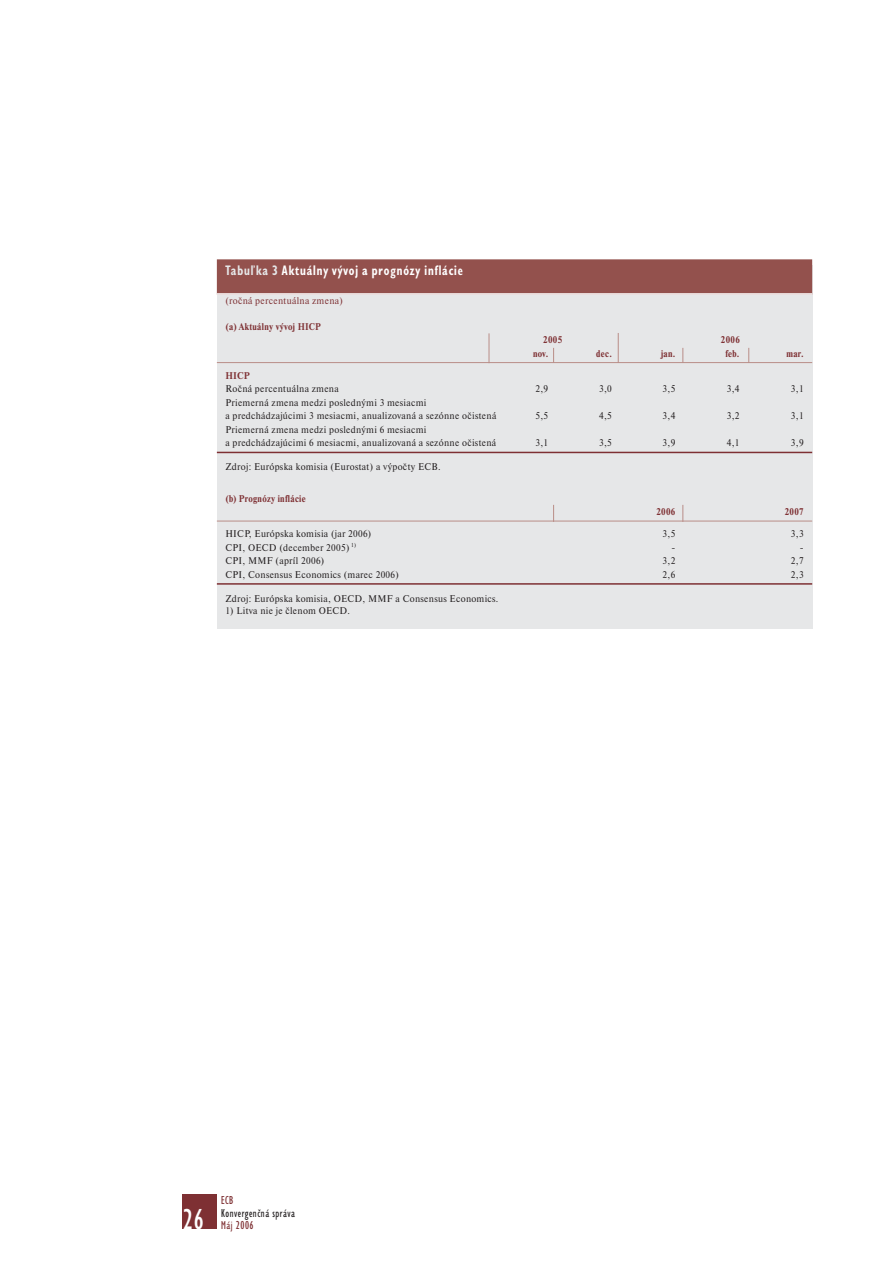
<style>
.page{position:relative;width:893px;height:1263px;background:#fff}
.page>*{position:absolute;margin:0;border:0;box-sizing:border-box;transform-origin:0 0}
.t1{font:condensed 30px "Gill Sans";color:#fff;scale:.95 1}
.t2{font:14.25px "Chantilly Cd CE Bold";letter-spacing:.075em;color:#fff;scale:.85 1}
.t3{font:12px "Chantilly Cd CE Regular";letter-spacing:.05em;color:#231f20;scale:.95 1}
.t4{font:12px "Chantilly Cd CE Regular";letter-spacing:.05em;color:#7e3033;scale:.95 1}
.t5{font:9.75px/13.5px "Newton E";letter-spacing:.035em;color:#231f20;scale:.95 1}
.t6{font:700 9.75px "Newton E";letter-spacing:.035em;color:#7e3033;scale:.9 1}
.t7{font:9.75px "Newton E";letter-spacing:.035em;color:#7e3033;scale:.95 1}
.t8{font:700 9.75px "Newton E";letter-spacing:.035em;color:#7e3033;scale:.95 1}
.s1{color:#e6e7e8}
</style>
<div class="page">
<div style="left:183px;top:1195px;width:34px;height:34px;background:#7e3033"></div>
<div style="left:217px;top:265px;width:595px;height:363px;background:#e6e7e8"></div>
<div style="left:217px;top:259px;width:595px;height:36px;background:#93514d"></div>
<hr style="left:217px;top:293px;width:595px;height:2px;background:#fff">
<hr style="left:217px;top:362px;width:595px;height:1px;background:#b98d87">
<hr style="left:217px;top:452px;width:595px;height:1px;background:#7e3033">
<hr style="left:217px;top:521px;width:595px;height:1px;background:#b98d87">
<hr style="left:217px;top:583px;width:595px;height:2px;background:#7e3033">
<hr style="left:489px;top:333px;width:1px;height:30px;background:#b98d87">
<svg style="left:682px;top:505px;width:1px;height:17px"></svg>
<svg style="left:553px;top:505px;width:1px;height:16px"></svg>
<svg style="left:553px;top:348px;width:1px;height:14px"></svg>
<svg style="left:748px;top:348px;width:1px;height:14px"></svg>
<svg style="left:682px;top:348px;width:1px;height:14px"></svg>
<hr style="left:618px;top:333px;width:1px;height:30px;background:#b98d87">
<h2 class="t2" style="left:225px;top:265px;width:281px"><span class="s1">Tabuľka 3</span> Aktuálny vývoj a prognózy inflácie</h2>
<p class="t7" style="left:225px;top:297px;width:125px">(ročná percentuálna zmena)</p>
<p class="t6" style="left:225px;top:323px;width:108px">(a) Aktuálny vývoj HICP</p>
<p class="t6" style="left:543px;top:336px;width:23px">2005</p>
<p class="t6" style="left:721px;top:336px;width:23px">2006</p>
<p class="t6" style="left:533px;top:350px;width:18px">nov.</p>
<p class="t6" style="left:596px;top:350px;width:19px">dec.</p>
<p class="t6" style="left:661px;top:350px;width:17px">jan.</p>
<p class="t6" style="left:725px;top:350px;width:17px">feb.</p>
<p class="t6" style="left:786px;top:350px;width:21px">mar.</p>
<p class="t8" style="left:225px;top:372px;width:27px">HICP</p>
<p class="t5" style="left:225px;top:383px;width:121px">Ročná percentuálna zmena</p>
<p class="t5" style="left:535px;top:383px;width:15px">2,9</p>
<p class="t5" style="left:599px;top:383px;width:15px">3,0</p>
<p class="t5" style="left:662px;top:383px;width:15px">3,5</p>
<p class="t5" style="left:727px;top:383px;width:15px">3,4</p>
<p class="t5" style="left:791px;top:383px;width:15px">3,1</p>
<p class="t5" style="left:225px;top:397px;width:287px">Priemerná zmena medzi poslednými 3 mesiacmi<br>a predchádzajúcimi 3 mesiacmi, anualizovaná a sezónne očistená</p>
<p class="t5" style="left:535px;top:410px;width:15px">5,5</p>
<p class="t5" style="left:599px;top:410px;width:15px">4,5</p>
<p class="t5" style="left:662px;top:410px;width:15px">3,4</p>
<p class="t5" style="left:727px;top:410px;width:15px">3,2</p>
<p class="t5" style="left:791px;top:410px;width:15px">3,1</p>
<p class="t5" style="left:225px;top:424px;width:287px">Priemerná zmena medzi poslednými 6 mesiacmi<br>a predchádzajúcimi 6 mesiacmi, anualizovaná a sezónne očistená</p>
<p class="t5" style="left:225px;top:461px;width:228px">Zdroj: Európska komisia (Eurostat) a výpočty ECB.</p>
<p class="t6" style="left:225px;top:495px;width:91px">(b) Prognózy inflácie</p>
<p class="t5" style="left:535px;top:437px;width:15px">3,1</p>
<p class="t5" style="left:599px;top:437px;width:15px">3,5</p>
<p class="t5" style="left:662px;top:437px;width:15px">3,9</p>
<p class="t5" style="left:727px;top:437px;width:15px">4,1</p>
<p class="t5" style="left:791px;top:437px;width:15px">3,9</p>
<p class="t6" style="left:656px;top:508px;width:23px">2006</p>
<p class="t6" style="left:785px;top:508px;width:23px">2007</p>
<p class="t5" style="left:225px;top:528px;width:155px">HICP, Európska komisia (jar 2006)</p>
<p class="t5" style="left:662px;top:528px;width:15px">3,5</p>
<p class="t5" style="left:791px;top:528px;width:15px">3,3</p>
<p class="t5" style="left:225px;top:542px;width:139px">CPI, OECD (december 2005) <sup>1)</sup></p>
<p class="t5" style="left:671px;top:542px;width:6px">-</p>
<p class="t5" style="left:800px;top:542px;width:6px">-</p>
<p class="t5" style="left:225px;top:555px;width:106px">CPI, MMF (apríl 2006)</p>
<p class="t5" style="left:662px;top:555px;width:15px">3,2</p>
<p class="t5" style="left:791px;top:555px;width:15px">2,7</p>
<p class="t5" style="left:225px;top:569px;width:184px">CPI, Consensus Economics (marec 2006)</p>
<p class="t5" style="left:662px;top:569px;width:15px">2,6</p>
<p class="t5" style="left:791px;top:569px;width:15px">2,3</p>
<p class="t5" style="left:225px;top:593px;width:289px">Zdroj: Európska komisia, OECD, MMF a Consensus Economics.</p>
<p class="t5" style="left:225px;top:605px;width:133px">1) Litva nie je členom OECD.</p>
<h1 class="t1" style="left:183px;top:1208px;width:24px">26</h1>
<p class="t4" style="left:221px;top:1195px;width:14px">ECB</p>
<p class="t3" style="left:221px;top:1208px;width:79px">Konvergenčná správa</p>
<p class="t4" style="left:221px;top:1221px;width:36px">Máj 2006</p>
</div>
